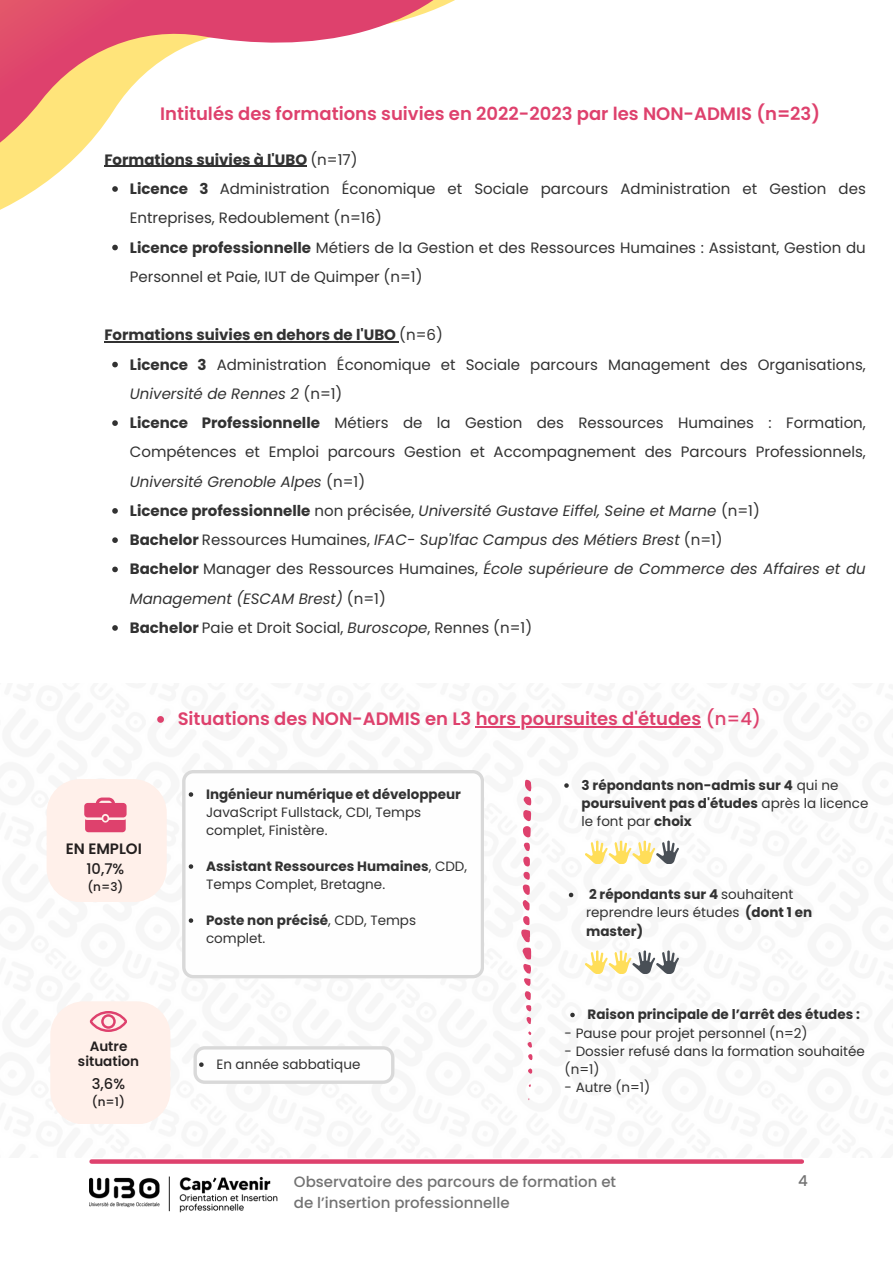
<style>
.page{position:relative;width:893px;height:1264px;background:#fff}
.page>*{position:absolute;margin:0;border:0;box-sizing:border-box;transform-origin:0 0}
.t1{font:600 18px "Poppins";color:#de416d}
.t2{font:15px/29.2px "Poppins";color:#323232}
.t3{font:italic 15px/29.2px "Poppins";color:#323232}
.t4{font:700 15px "Poppins";color:#323232}
.t5{font:500 15px "Poppins";color:#737373}
.t6{font:600 15px "Poppins";color:#231f1f}
.t7{font:500 14.7px "Poppins";color:#231f1f}
.t8{font:700 13.5px/18px "Poppins";color:#323232}
.t9{font:13.5px/18px "Poppins";color:#323232}
.t10{font:600 13.5px/14.7px "Poppins";color:#231f1f;text-align:center}
.t11{font:500 12px "Poppins";color:#231f1f}
.s1{font-weight:400}
.s2{font-weight:700}
.s3{font-style:italic}
.s4{font-weight:700;font-style:normal}
.s5{font-style:normal}
.s6{font-weight:500}
</style>
<div class="page">
<svg style="left:0;top:0;width:455px;height:368px"></svg>
<svg style="left:92px;top:1159px;width:709px;height:4px;fill:#de416d"></svg>
<img style="left:89px;top:1176px;width:188px;height:36px">
<svg style="left:157px;top:716px;width:7px;height:6px"></svg>
<hr style="left:475px;top:726px;width:226px;height:1px;background:#de416d">
<svg style="left:182px;top:770px;width:302px;height:208px"></svg>
<svg style="left:189px;top:792px;width:4px;height:4px"></svg>
<svg style="left:189px;top:864px;width:4px;height:4px"></svg>
<svg style="left:189px;top:918px;width:4px;height:4px"></svg>
<div style="left:47px;top:779px;width:120px;height:123px;background:#fff0ea;border-radius:34px"></div>
<svg style="left:84px;top:797px;width:43px;height:35px"></svg>
<div style="left:50px;top:1001px;width:120px;height:123px;background:#fff0ea;border-radius:34px"></div>
<svg style="left:90px;top:1011px;width:37px;height:20px"></svg>
<svg style="left:193px;top:1046px;width:201px;height:37px"></svg>
<hr style="left:104px;top:166px;width:203px;height:1px;background:#323232">
<svg style="left:112px;top:186px;width:6px;height:6px"></svg>
<svg style="left:112px;top:245px;width:6px;height:5px"></svg>
<hr style="left:104px;top:341px;width:295px;height:1px;background:#323232">
<svg style="left:112px;top:362px;width:6px;height:5px"></svg>
<svg style="left:112px;top:420px;width:6px;height:6px"></svg>
<svg style="left:112px;top:508px;width:6px;height:5px"></svg>
<svg style="left:112px;top:537px;width:6px;height:6px"></svg>
<svg style="left:112px;top:566px;width:6px;height:6px"></svg>
<svg style="left:112px;top:625px;width:6px;height:5px"></svg>
<svg style="left:522px;top:779px;width:9px;height:131px"></svg>
<svg style="left:521px;top:916px;width:10px;height:108px"></svg>
<svg style="left:528px;top:1054px;width:4px;height:6px"></svg>
<svg style="left:527px;top:1042px;width:5px;height:5px"></svg>
<svg style="left:528px;top:1068px;width:4px;height:5px"></svg>
<svg style="left:564px;top:783px;width:4px;height:4px"></svg>
<svg style="left:585px;top:950px;width:93px;height:24px"></svg>
<svg style="left:585px;top:840px;width:93px;height:24px"></svg>
<svg style="left:568px;top:892px;width:5px;height:5px"></svg>
<svg style="left:570px;top:1012px;width:4px;height:5px"></svg>
<h4 class="t1" style="left:160px;top:101px;width:661px">Intitulés des formations suivies en 2022-2023 par les NON-ADMIS (n=23)</h4>
<p class="t4" style="left:104px;top:149px;width:255px">Formations suivies à l'UBO <span class="s1">(n=17)</span></p>
<p class="t2" style="left:130px;top:174px;width:737px"><span class="s2">Licence 3</span> Administration Économique et Sociale parcours Administration et Gestion des<br>Entreprises, Redoublement (n=16)</p>
<h4 class="t2" style="left:130px;top:233px;width:737px"><span class="s2">Licence professionnelle</span> Métiers de la Gestion et des Ressources Humaines : Assistant, Gestion du<br>Personnel et Paie, IUT de Quimper (n=1)</h4>
<h3 class="t4" style="left:104px;top:324px;width:340px">Formations suivies en dehors de l'UBO <span class="s1">(n=6)</span></h3>
<p class="t2" style="left:130px;top:350px;width:737px"><span class="s2">Licence 3</span> Administration Économique et Sociale parcours Management des Organisations,<br><span class="s3">Université de Rennes 2</span> (n=1)</p>
<p class="t2" style="left:130px;top:408px;width:737px;text-align:justify"><span class="s2">Licence Professionnelle</span> Métiers de la Gestion des Ressources Humaines : Formation, Compétences et Emploi parcours Gestion et Accompagnement des Parcours Professionnels, <span class="s3">Université Grenoble Alpes</span> (n=1)</p>
<p class="t3" style="left:130px;top:496px;width:631px"><span class="s4">Licence professionnelle</span> <span class="s5">non précisée,</span> Université Gustave Eiffel, Seine et Marne <span class="s5">(n=1)</span></p>
<p class="t3" style="left:130px;top:525px;width:594px"><span class="s4">Bachelor</span> <span class="s5">Ressources Humaines,</span> IFAC- Sup'Ifac Campus des Métiers Brest <span class="s5">(n=1)</span></p>
<p class="t3" style="left:130px;top:554px;width:737px"><span class="s4">Bachelor</span> <span class="s5">Manager des Ressources Humaines,</span> École supérieure de Commerce des Affaires et du<br>Management (ESCAM Brest) <span class="s5">(n=1)</span></p>
<p class="t2" style="left:130px;top:613px;width:404px"><span class="s2">Bachelor</span> Paie et Droit Social, <span class="s3">Buroscope</span>, Rennes (n=1)</p>
<p class="t6" style="left:66px;top:838px;width:78px">EN EMPLOI</p>
<p class="t7" style="left:86px;top:859px;width:39px">10,7%</p>
<p class="t11" style="left:87px;top:878px;width:38px">(n=3)</p>
<p class="t10" style="left:78px;top:1039px;width:63px">Autre situation</p>
<p class="t7" style="left:92px;top:1073px;width:35px">3,6%</p>
<p class="t11" style="left:92px;top:1093px;width:35px">(n=1)</p>
<h5 class="t1" style="left:178px;top:706px;width:584px">Situations des NON-ADMIS en L3 hors poursuites d'études <span class="s6">(n=4)</span></h5>
<p class="t9" style="left:206px;top:785px;width:256px"><span class="s2">Ingénieur numérique et développeur<br></span>JavaScript Fullstack, CDI, Temps complet, Finistère.</p>
<h5 class="t8" style="left:206px;top:857px;width:263px">Assistant Ressources Humaines<span class="s1">, CDD,<br>Temps Complet, Bretagne.</span></h5>
<p class="t9" style="left:206px;top:911px;width:211px"><span class="s2">Poste non précisé</span>, CDD, Temps complet.</p>
<p class="t9" style="left:216px;top:1055px;width:145px">En année sabbatique</p>
<p class="t8" style="left:581px;top:776px;width:288px">3 répondants non-admis sur 4 <span class="s1">qui ne </span>poursuivent pas d'études <span class="s1">après la licence le font par</span> choix</p>
<p class="t8" style="left:586px;top:885px;width:227px">2 répondants sur 4 <span class="s1">souhaitent reprendre leurs études</span> (dont 1 en master)</p>
<p class="t8" style="left:587px;top:1005px;width:274px">Raison principale de l’arrêt des études :</p>
<p class="t9" style="left:564px;top:1023px;width:244px">- Pause pour projet personnel (n=2)</p>
<p class="t9" style="left:564px;top:1041px;width:302px">- Dossier refusé dans la formation souhaitée (n=1)</p>
<p class="t9" style="left:564px;top:1077px;width:87px">- Autre (n=1)</p>
<h1 class="t5" style="left:294px;top:1171px;width:324px">Observatoire des parcours de formation et</h1>
<p class="t5" style="left:798px;top:1170px;width:11px">4</p>
<h1 class="t5" style="left:294px;top:1191px;width:217px">de l’insertion professionnelle</h1>
</div>
